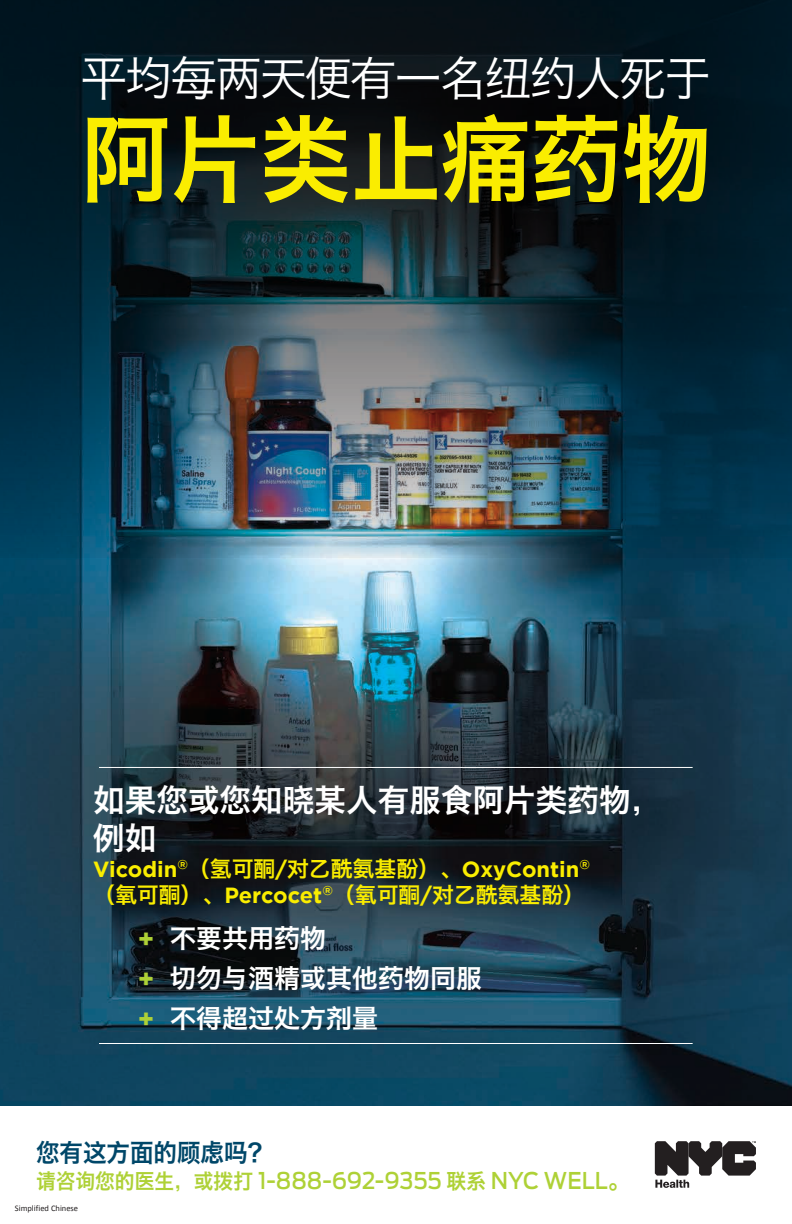
<style>
.page{position:relative;width:792px;height:1224px;background:#fff}
.page>*{position:absolute;margin:0;border:0;box-sizing:border-box;transform-origin:0 0}
.t1{font:95px "Hiragino Sans GB W6";color:#faed00;scale:.95 1}
.t2{font:47px "Hiragino Sans GB W3";letter-spacing:-.045em;color:#fff}
.t3{font:31.6px/37.9px "Hiragino Sans GB W6";color:#fff}
.t4{font:26px/40.2px "Hiragino Sans GB W6";color:#fff}
.t5{font:25px "Hiragino Sans GB W6";color:#004769;scale:.94 1}
.t6{font:500 23px "Antenna";color:#aed136;scale:.94 1}
.t7{font:700 21.9px "Gotham";color:#faed00}
.t8{font:21.9px "Hiragino Sans GB W6";color:#faed00}
.t9{font:8.5px "Calibri";color:#231f20}
.s1{font-family:"Hiragino Sans GB W6";font-weight:400}
.s2{font-family:"Gotham";font-weight:700}
.s3{font-family:"Gotham";font-weight:700;color:#aed136}
.s4{font-family:"Hiragino Sans GB W6";font-weight:400;font-size:21px}
</style>
<div class="page">
<img style="left:0;top:558px;width:792px;height:547px">
<img style="left:0;top:0;width:792px;height:558px">
<svg style="left:655px;top:1141px;width:101px;height:47px"></svg>
<hr style="left:99px;top:1043px;width:594px;height:1px;background:#fff">
<hr style="left:99px;top:767px;width:594px;height:1px;background:#fff">
<h2 class="t2" style="left:81px;top:49px;width:632px">平均每两天便有一名纽约人死于</h2>
<h1 class="t1" style="left:80px;top:97px;width:666px">阿片类止痛药物</h1>
<h3 class="t3" style="left:93px;top:780px;width:571px">如果您或您知晓某人有服食阿片类药物，例如</h3>
<p class="t7" style="left:93px;top:856px;width:498px">Vicodin<sup>®</sup><span class="s1">（氢可酮</span>/<span class="s1">对乙酰氨基酚）、</span>OxyContin<sup>®</sup></p>
<p class="t8" style="left:93px;top:880px;width:493px">（氧可酮）、<span class="s2">Percocet</span><sup>®</sup>（氧可酮<span class="s2">/</span>对乙酰氨基酚）</p>
<p class="t4" style="left:138px;top:917px;width:346px"><span class="s3">+</span> 不要共用药物<br><span class="s3">+</span> 切勿与酒精或其他药物同服<span class="s3">+</span> 不得超过处方剂量</p>
<p class="t5" style="left:36px;top:1136px;width:251px">您有这方面的顾虑吗？</p>
<p class="t6" style="left:36px;top:1167px;width:633px"><span class="s4">请咨询您的医生，或拨打</span> 1-888-692-9355 <span class="s4">联系</span> NYC WELL<span class="s1">。</span></p>
<p class="t9" style="left:15px;top:1203px;width:65px">Simplified Chinese</p>
</div>
